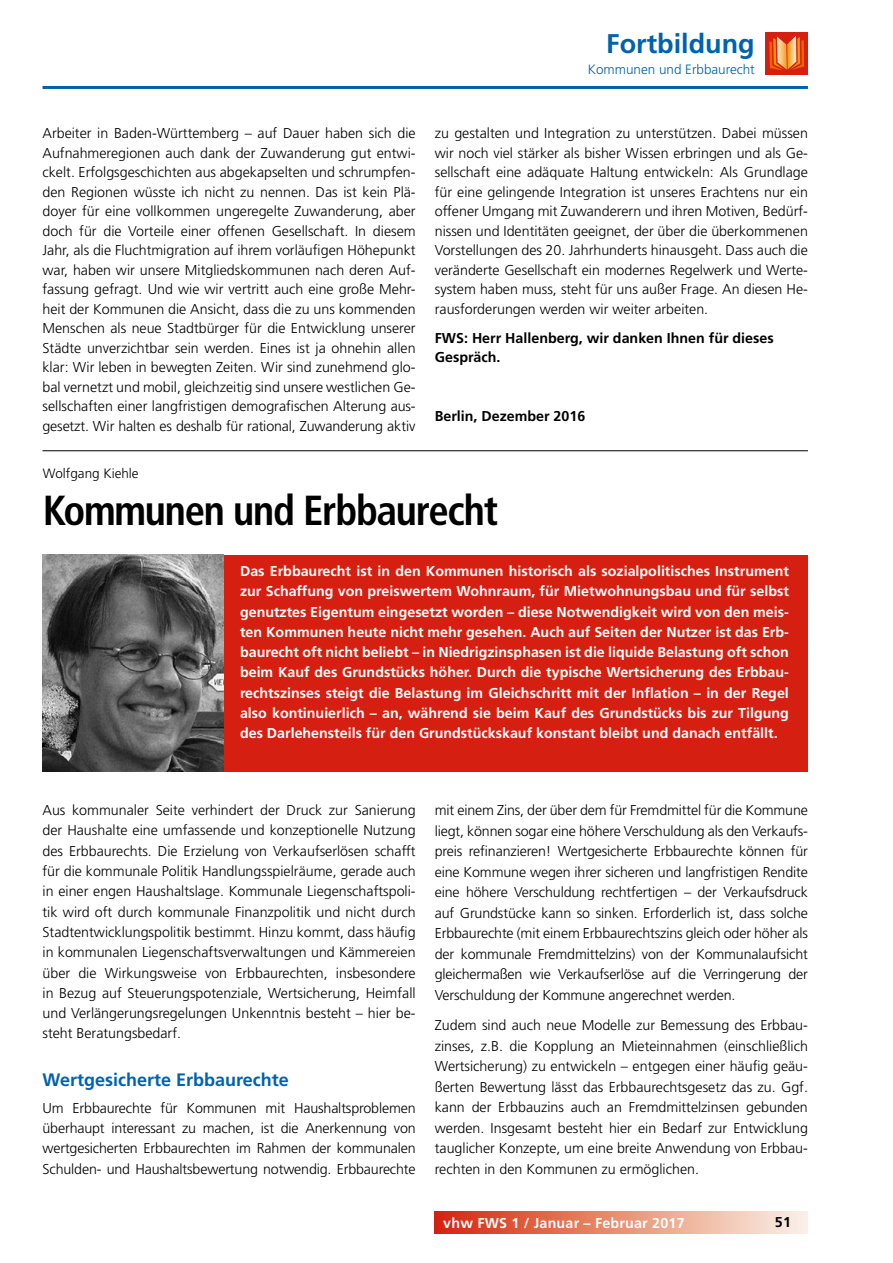
<style>
.page{position:relative;width:893px;height:1263px;background:#fff}
.page>*{position:absolute;margin:0;border:0;box-sizing:border-box;transform-origin:0 0}
.t1{font:700 condensed 42px "Frutiger LT";letter-spacing:-.03em;color:#000}
.t2{font:700 27px "Frutiger LT";color:#0062ae}
.t3{font:700 18px "Frutiger LT";color:#0062ae}
.t4{font:300 14.25px/19.5px "Frutiger LT";color:#000;text-align:justify}
.t5{font:700 14.25px/20.2px "Frutiger LT";color:#fff;text-align:justify}
.t6{font:700 14.25px/19.5px "Frutiger LT";color:#000}
.t7{font:300 13.5px "Frutiger LT";color:#0062ae}
.t8{font:300 13.5px "Frutiger CE";color:#000}
</style>
<div class="page">
<div style="left:435px;top:1212px;width:373px;height:21px;background:linear-gradient(to right,#d52908,#fbf6e7)"></div>
<hr style="left:43px;top:86px;width:765px;height:3px;background:#0062ae">
<div style="left:766px;top:32px;width:42px;height:43px;background:#d51f10"></div>
<svg style="left:769px;top:36px;width:35px;height:34px"></svg>
<div style="left:43px;top:555px;width:765px;height:217px;background:#d51f10"></div>
<img style="left:43px;top:555px;width:180px;height:217px">
<hr style="left:43px;top:450px;width:765px;height:1px;background:#000">
<h2 class="t2" style="left:606px;top:27px;width:150px">Fortbildung</h2>
<p class="t7" style="left:588px;top:62px;width:169px">Kommunen und Erbbaurecht</p>
<p class="t4" style="left:43px;top:124px;width:375px">Arbeiter in Baden-Württemberg – auf Dauer haben sich die Aufnahmeregionen auch dank der Zuwanderung gut entwi&shy;ckelt. Erfolgsgeschichten aus abgekapselten und schrumpfen&shy;den Regionen wüsste ich nicht zu nennen. Das ist kein Plä&shy;doyer für eine vollkommen ungeregelte Zuwanderung, aber doch für die Vorteile einer offenen Gesellschaft. In diesem Jahr, als die Fluchtmigration auf ihrem vorläufigen Höhepunkt war, haben wir unsere Mitgliedskommunen nach deren Auf&shy;fassung gefragt. Und wie wir vertritt auch eine große Mehr&shy;heit der Kommunen die Ansicht, dass die zu uns kommenden Menschen als neue Stadtbürger für die Entwicklung unserer Städte unverzichtbar sein werden. Eines ist ja ohnehin allen klar: Wir leben in bewegten Zeiten. Wir sind zunehmend glo&shy;bal vernetzt und mobil, gleichzeitig sind unsere westlichen Ge&shy;sellschaften einer langfristigen demografischen Alterung aus&shy;gesetzt. Wir halten es deshalb für rational, Zuwanderung aktiv</p>
<p class="t4" style="left:435px;top:124px;width:375px">zu gestalten und Integration zu unterstützen. Dabei müssen wir noch viel stärker als bisher Wissen erbringen und als Ge&shy;sellschaft eine adäquate Haltung entwickeln: Als Grundlage für eine gelingende Integration ist unseres Erachtens nur ein offener Umgang mit Zuwanderern und ihren Motiven, Bedürf&shy;nissen und Identitäten geeignet, der über die überkommenen Vorstellungen des 20. Jahrhunderts hinausgeht. Dass auch die veränderte Gesellschaft ein modernes Regelwerk und Werte&shy;system haben muss, steht für uns außer Frage. An diesen He&shy;rausforderungen werden wir weiter arbeiten.</p>
<p class="t6" style="left:435px;top:328px;width:340px">FWS: Herr Hallenberg, wir danken Ihnen für dieses<br>Gespräch.</p>
<p class="t6" style="left:435px;top:406px;width:152px">Berlin, Dezember 2016</p>
<p class="t8" style="left:43px;top:466px;width:98px">Wolfgang Kiehle</p>
<h1 class="t1" style="left:43px;top:485px;width:457px">Kommunen und Erbbaurecht</h1>
<p class="t5" style="left:240px;top:561px;width:550px">Das Erbbaurecht ist in den Kommunen historisch als sozialpolitisches Instrument zur Schaffung von preiswertem Wohnraum, für Mietwohnungsbau und für selbst genutztes Eigentum eingesetzt worden – diese Notwendigkeit wird von den meis&shy;ten Kommunen heute nicht mehr gesehen. Auch auf Seiten der Nutzer ist das Erb&shy;baurecht oft nicht beliebt – in Niedrigzinsphasen ist die liquide Belastung oft schon beim Kauf des Grundstücks höher. Durch die typische Wertsicherung des Erbbau&shy;rechtszinses steigt die Belastung im Gleichschritt mit der Inflation – in der Regel also kontinuierlich – an, während sie beim Kauf des Grundstücks bis zur Tilgung des Darlehensteils für den Grundstückskauf konstant bleibt und danach entfällt.</p>
<p class="t4" style="left:43px;top:800px;width:375px;line-height:20.2px">Aus kommunaler Seite verhindert der Druck zur Sanierung der Haushalte eine umfassende und konzeptionelle Nutzung des Erbbaurechts. Die Erzielung von Verkaufserlösen schafft für die kommunale Politik Handlungsspielräume, gerade auch in einer engen Haushaltslage. Kommunale Liegenschaftspoli&shy;tik wird oft durch kommunale Finanzpolitik und nicht durch Stadtentwicklungspolitik bestimmt. Hinzu kommt, dass häufig in kommunalen Liegenschaftsverwaltungen und Kämmereien über die Wirkungsweise von Erbbaurechten, insbesondere in Bezug auf Steuerungspotenziale, Wertsicherung, Heimfall und Verlängerungsregelungen Unkenntnis besteht – hier be&shy;steht Beratungsbedarf.</p>
<p class="t3" style="left:43px;top:1069px;width:248px">Wertgesicherte Erbbaurechte</p>
<p class="t4" style="left:43px;top:1098px;width:375px;line-height:20.2px">Um Erbbaurechte für Kommunen mit Haushaltsproblemen überhaupt interessant zu machen, ist die Anerkennung von wertgesicherten Erbbaurechten im Rahmen der kommunalen Schulden- und Haushaltsbewertung notwendig. Erbbaurechte</p>
<p class="t4" style="left:435px;top:800px;width:375px;line-height:20.5px">mit einem Zins, der über dem für Fremdmittel für die Kommune liegt, können sogar eine höhere Verschuldung als den Verkaufs&shy;preis refinanzieren! Wertgesicherte Erbbaurechte können für eine Kommune wegen ihrer sicheren und langfristigen Rendite eine höhere Verschuldung rechtfertigen – der Verkaufsdruck auf Grundstücke kann so sinken. Erforderlich ist, dass solche Erbbaurechte (mit einem Erbbaurechtszins gleich oder höher als der kommunale Fremdmittelzins) von der Kommunalaufsicht gleichermaßen wie Verkaufserlöse auf die Verringerung der Verschuldung der Kommune angerechnet werden.</p>
<p class="t4" style="left:435px;top:1015px;width:375px;line-height:20.5px">Zudem sind auch neue Modelle zur Bemessung des Erbbau&shy;zinses, z.B. die Kopplung an Mieteinnahmen (einschließlich Wertsicherung) zu entwickeln – entgegen einer häufig geäu&shy;ßerten Bewertung lässt das Erbbaurechtsgesetz das zu. Ggf. kann der Erbbauzins auch an Fremdmittelzinsen gebunden werden. Insgesamt besteht hier ein Bedarf zur Entwicklung tauglicher Konzepte, um eine breite Anwendung von Erbbau&shy;rechten in den Kommunen zu ermöglichen.</p>
<p class="t5" style="left:443px;top:1212px;width:243px">vhw FWS 1 / Januar – Februar 2017</p>
<p class="t6" style="left:775px;top:1213px;width:18px">51</p>
</div>
